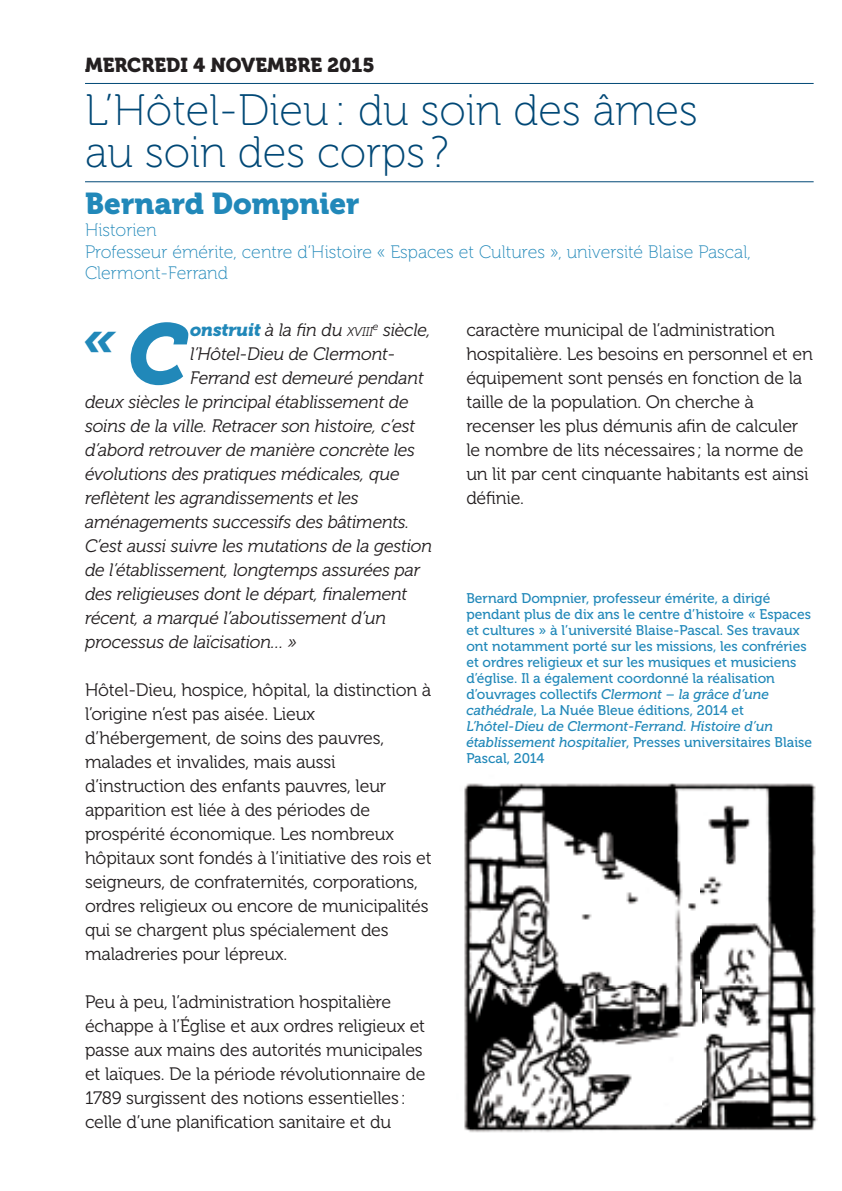
<style>
.page{position:relative;width:842px;height:1191px;background:#fff}
.page>*{position:absolute;margin:0;border:0;box-sizing:border-box;transform-origin:0 0}
.t1{font:italic 49.6px "Museo 900";color:#2188b9}
.t2{font:44px/42px "Museo 100";color:#004876}
.t3{font:30px "Museo 900";color:#2188b9}
.t4{font:20px "Museo 900";color:#231f20}
.t5{font:18px/24px "Museo 300";letter-spacing:-.01em;color:#231f20}
.t6{font:italic 18px "Museo 300";letter-spacing:-.01em;color:#231f20}
.t7{font:18px/21.6px "Museo 100";color:#2188b9}
.t8{font:14px/16px "Museo 500";color:#2188b9}
.s1{font-size:85.2px}
.s2{font-family:"Museo 900";color:#2188b9}
.s3{font-size:12.6px}
.s4{font-style:italic}
</style>
<div class="page">
<hr style="left:85px;top:83px;width:729px;height:1px;background:#004876">
<hr style="left:85px;top:181px;width:729px;height:1px;background:#004876">
<img style="left:464px;top:783px;width:354px;height:349px">
<p class="t4" style="left:85px;top:53px;width:291px">MERCREDI 4 NOVEMBRE 2015</p>
<h2 class="t2" style="left:85px;top:90px;width:614px">L’Hôtel-Dieu : du soin des âmes au soin des corps ?</h2>
<h3 class="t3" style="left:85px;top:187px;width:276px">Bernard Dompnier</h3>
<p class="t7" style="left:85px;top:219px;width:667px">Historien<br>Professeur émérite, centre d’Histoire « Espaces et Cultures », université Blaise Pascal,<br>Clermont-Ferrand</p>
<h1 class="t1" style="left:85px;top:310px;width:105px">« <span class="s1">C</span></h1>
<p class="t6" style="left:190px;top:320px;width:242px"><span class="s2">onstruit</span> à la fin du <span class="s3">XVIII</span><sup>e</sup> siècle,</p>
<p class="t6" style="left:190px;top:344px;width:206px">l’Hôtel-Dieu de Clermont-</p>
<p class="t6" style="left:190px;top:368px;width:235px">Ferrand est demeuré pendant</p>
<p class="t6" style="left:85px;top:392px;width:325px">deux siècles le principal établissement de</p>
<p class="t6" style="left:85px;top:416px;width:332px">soins de la ville. Retracer son histoire, c’est</p>
<p class="t6" style="left:85px;top:440px;width:332px">d’abord retrouver de manière concrète les</p>
<p class="t6" style="left:85px;top:464px;width:316px">évolutions des pratiques médicales, que</p>
<p class="t6" style="left:85px;top:488px;width:275px">reflètent les agrandissements et les</p>
<p class="t6" style="left:85px;top:512px;width:326px">aménagements successifs des bâtiments.</p>
<p class="t6" style="left:85px;top:536px;width:349px">C’est aussi suivre les mutations de la gestion</p>
<p class="t6" style="left:85px;top:560px;width:337px">de l’établissement, longtemps assurées par</p>
<p class="t6" style="left:85px;top:584px;width:324px">des religieuses dont le départ, finalement</p>
<p class="t6" style="left:85px;top:608px;width:303px">récent, a marqué l’aboutissement d’un</p>
<p class="t6" style="left:85px;top:632px;width:213px">processus de laïcisation… »</p>
<p class="t5" style="left:85px;top:678px;width:348px">Hôtel-Dieu, hospice, hôpital, la distinction à l’origine n’est pas aisée. Lieux d’hébergement, de soins des pauvres, malades et invalides, mais aussi d’instruction des enfants pauvres, leur apparition est liée à des périodes de prospérité économique. Les nombreux hôpitaux sont fondés à l’initiative des rois et seigneurs, de confraternités, corporations, ordres religieux ou encore de municipalités qui se chargent plus spécialement des maladreries pour lépreux.</p>
<p class="t5" style="left:85px;top:990px;width:342px">Peu à peu, l’administration hospitalière échappe à l’Église et aux ordres religieux et passe aux mains des autorités municipales et laïques. De la période révolutionnaire de 1789 surgissent des notions essentielles : celle d’une planification sanitaire et du</p>
<p class="t5" style="left:466px;top:318px;width:348px">caractère municipal de l’administration hospitalière. Les besoins en personnel et en équipement sont pensés en fonction de la taille de la population. On cherche à recenser les plus démunis afin de calculer le nombre de lits nécessaires ; la norme de un lit par cent cinquante habitants est ainsi définie.</p>
<p class="t8" style="left:466px;top:590px;width:347px">Bernard Dompnier, professeur émérite, a dirigé pendant plus de dix ans le centre d’histoire « Espaces et cultures » à l’université Blaise-Pascal. Ses travaux ont notamment porté sur les missions, les confréries et ordres religieux et sur les musiques et musiciens d’église. Il a également coordonné la réalisation d’ouvrages collectifs <span class="s4">Clermont – la grâce d’une cathédrale</span>, La Nuée Bleue éditions, 2014 et <span class="s4">L’hôtel-Dieu de Clermont-Ferrand. Histoire d’un établissement hospitalie</span>r, Presses universitaires Blaise Pascal, 2014</p>
</div>
